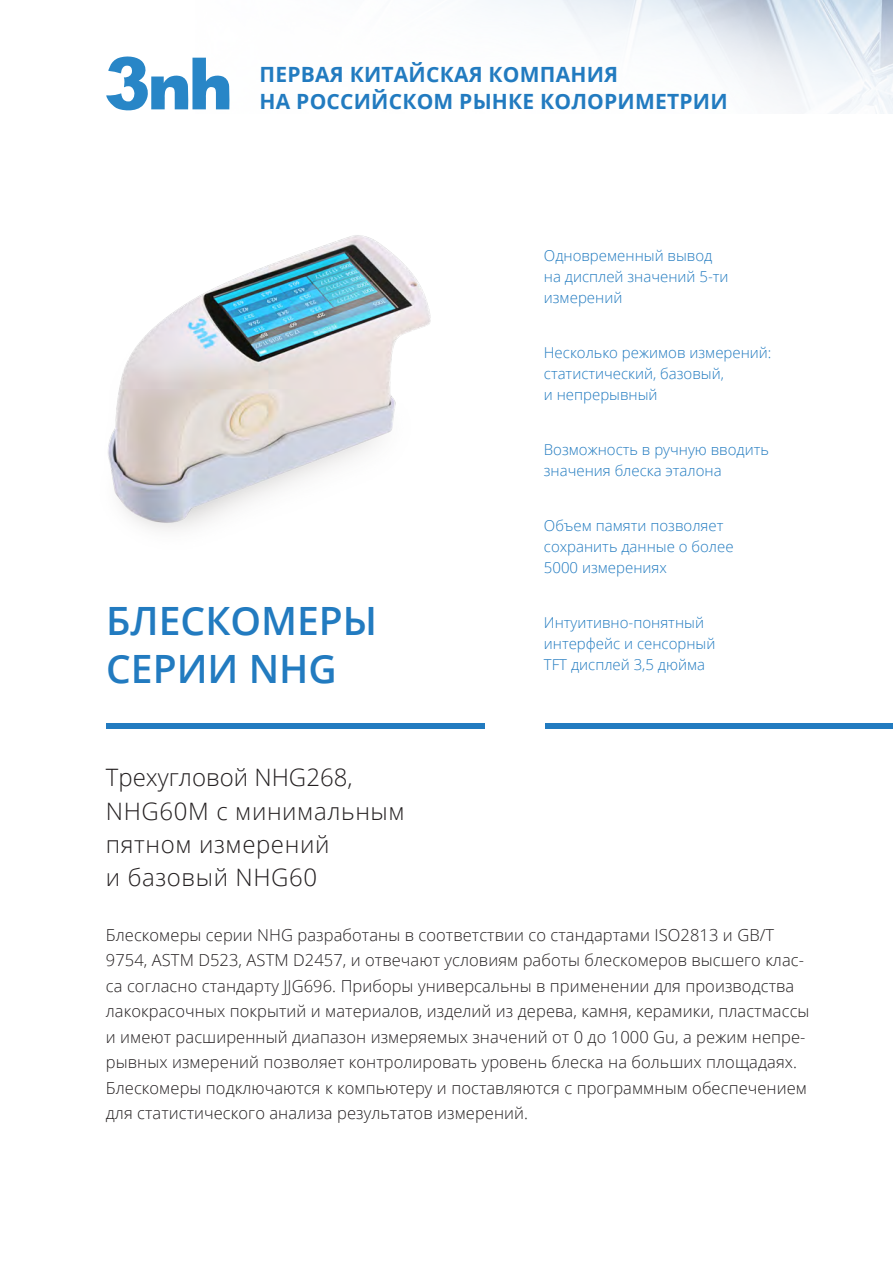
<style>
.page{position:relative;width:893px;height:1263px;background:#fff}
.page>*{position:absolute;margin:0;border:0;box-sizing:border-box;transform-origin:0 0}
.t1{font:600 39px/48px "Open Sans";color:#227bc0}
.t2{font:300 24px/33px "Open Sans";letter-spacing:.025em;color:#231f20}
.t3{font:700 21px/27px "Open Sans";letter-spacing:.01em;color:#227bc0}
.t4{font:300 16.5px/25.5px "Open Sans";letter-spacing:.005em;color:#231f20}
.t5{font:300 15px/21px "Open Sans";color:#227bc0}
</style>
<div class="page">
<img style="left:108px;top:235px;width:323px;height:295px">
<img style="left:492px;top:0;width:401px;height:114px">
<svg style="left:106px;top:57px;width:124px;height:54px"></svg>
<div style="left:106px;top:723px;width:379px;height:6px;background:#227bc0"></div>
<div style="left:545px;top:723px;width:348px;height:6px;background:#227bc0"></div>
<p class="t3" style="left:260px;top:60px;width:469px">ПЕРВАЯ КИТАЙСКАЯ КОМПАНИЯ<br>НА РОССИЙСКОМ РЫНКЕ КОЛОРИМЕТРИИ</p>
<p class="t5" style="left:544px;top:244px;width:186px">Одновременный вывод на дисплей значений 5-ти измерений</p>
<p class="t5" style="left:544px;top:341px;width:229px">Несколько режимов измерений: статистический, базовый,<br>и непрерывный</p>
<p class="t5" style="left:544px;top:438px;width:227px">Возможность в ручную вводить значения блеска эталона</p>
<p class="t1" style="left:106px;top:595px;width:272px">БЛЕСКОМЕРЫ<br>СЕРИИ NHG</p>
<p class="t2" style="left:106px;top:761px;width:300px">Трехугловой NHG268,<br>NHG60M с минимальным пятном измерений<br>и базовый NHG60</p>
<p class="t5" style="left:544px;top:514px;width:191px">Объем памяти позволяет сохранить данные о более<br>5000 измерениях</p>
<p class="t5" style="left:544px;top:611px;width:173px">Интуитивно-понятный интерфейс и сенсорный<br>TFT дисплей 3,5 дюйма</p>
<p class="t4" style="left:106px;top:922px;width:705px">Блескомеры серии NHG разработаны в соответствии со стандартами ISO2813 и GB/T 9754, ASTM D523, ASTM D2457, и отвечают условиям работы блескомеров высшего клас&shy;са согласно стандарту JJG696. Приборы универсальны в применении для производства лакокрасочных покрытий и материалов, изделий из дерева, камня, керамики, пластмассы и имеют расширенный диапазон измеряемых значений от 0 до 1000 Gu, а режим непре&shy;рывных измерений позволяет контролировать уровень блеска на больших площадаях.<br>Блескомеры подключаются к компьютеру и поставляются с программным обеспечением для статистического анализа результатов измерений.</p>
</div>
